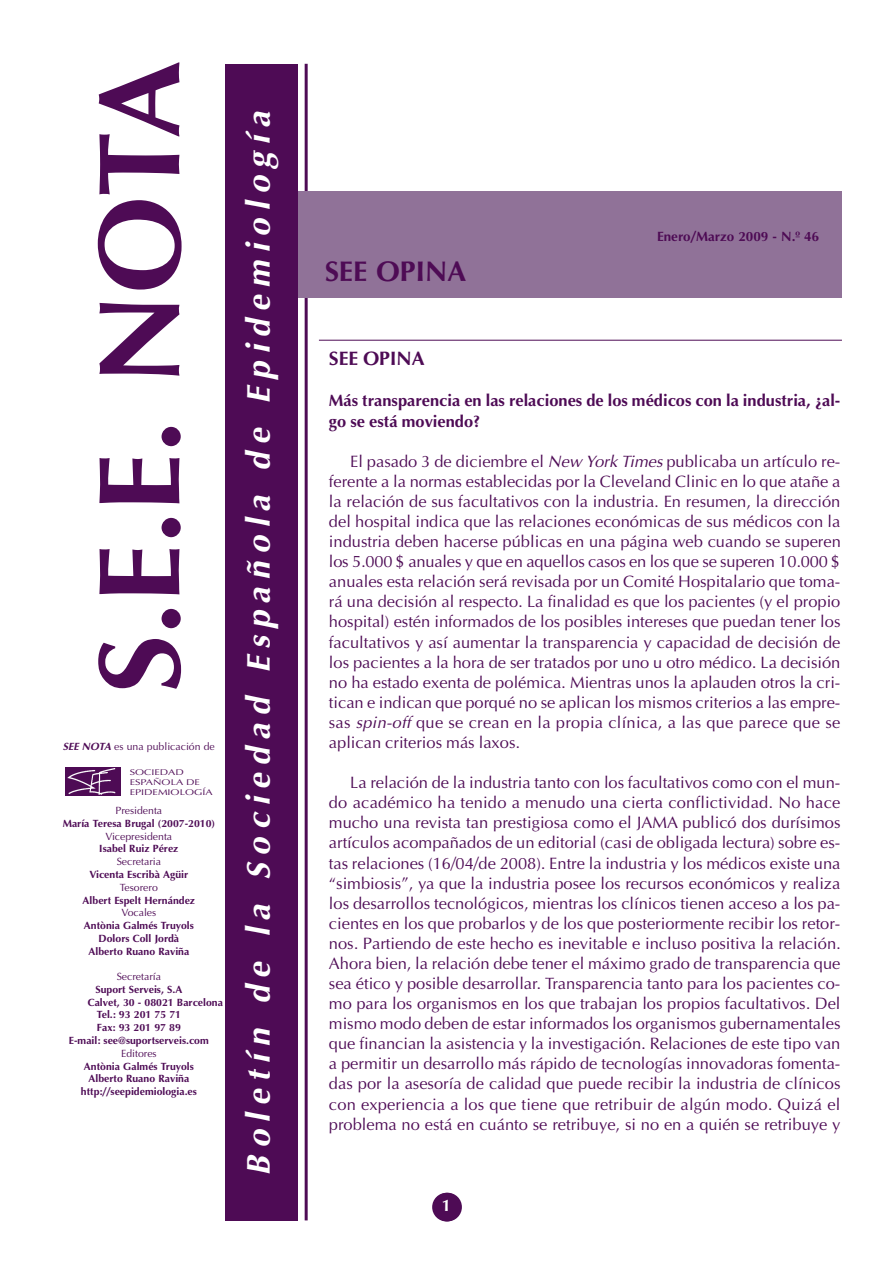
<style>
.page{position:relative;width:893px;height:1263px;background:#fff}
.page>*{position:absolute;margin:0;border:0;box-sizing:border-box;transform-origin:0 0}
.t1{font:700 117px "Optima";color:#4e0b55}
.t2{font:italic 700 33px "Optima";letter-spacing:.22em;color:#fff}
.t3{font:700 28.5px "Optima";color:#4e0b55}
.t4{font:700 19.5px "Optima";color:#4e0b55}
.t5{font:16.5px/20.1px "Optima";color:#4e0b55;text-align:justify}
.t6{font:700 16.5px/20.1px "Optima";color:#4e0b55}
.t7{font:700 16.5px "Optima";color:#fff}
.t8{font:700 13.5px "Optima";color:#4e0b55}
.t9{font:700 10.5px/12.8px "Optima";color:#4e0b55;text-align:center}
.t10{font:10.5px "Optima";color:#4e0b55}
.t11{font:8.4px/10.2px "Optima";color:#4e0b55;scale:1.3 1}
.s1{font-weight:700;font-style:italic}
.s2{font-style:italic}
</style>
<div class="page">
<hr style="left:305px;top:64px;width:3px;height:1156px;background:#4e0b55">
<svg style="left:432px;top:1193px;width:29px;height:28px"></svg>
<div style="left:298px;top:191px;width:544px;height:107px;background:#907298"></div>
<div style="left:433px;top:1193px;width:29px;height:28px;background:#4e0b55;border-radius:50%"></div>
<hr style="left:319px;top:340px;width:523px;height:1px;background:#4e0b55">
<div style="left:225px;top:64px;width:73px;height:1156px;background:#4e0b55"></div>
<img style="left:65px;top:768px;width:55px;height:27px">
<h1 class="t1" style="left:91px;top:694px;width:635px;rotate:-90deg">S.E.E. NOTA</h1>
<p class="t10" style="left:63px;top:742px;width:153px"><span class="s1">SEE NOTA</span>es una publicación de</p>
<p class="t11" style="left:130px;top:768px;width:65px">SOCIEDAD<br>ESPAÑOLA DE<br>EPIDEMIOLOGÍA</p>
<p class="t10" style="left:116px;top:806px;width:48px">Presidenta</p>
<p class="t9" style="left:63px;top:818px;width:154px">María Teresa Brugal (2007-2010)</p>
<p class="t10" style="left:106px;top:832px;width:68px">Vicepresidenta</p>
<p class="t9" style="left:99px;top:843px;width:81px">Isabel Ruiz Pérez</p>
<p class="t10" style="left:117px;top:857px;width:46px">Secretaria</p>
<p class="t9" style="left:89px;top:869px;width:100px">Vicenta Escribà Agüir</p>
<p class="t10" style="left:120px;top:883px;width:39px">Tesorero</p>
<p class="t9" style="left:83px;top:894px;width:114px">Albert Espelt Hernández</p>
<p class="t10" style="left:121px;top:908px;width:36px">Vocales</p>
<p class="t9" style="left:84px;top:920px;width:112px">Antònia Galmés Truyols<br>Dolors Coll Jordà<br>Alberto Ruano Raviña</p>
<p class="t10" style="left:117px;top:972px;width:46px">Secretaría</p>
<p class="t9" style="left:95px;top:984px;width:88px">Suport Serveis, S.A</p>
<p class="t9" style="left:88px;top:997px;width:137px">Calvet, 30 - 08021 Barcelona</p>
<p class="t9" style="left:97px;top:1009px;width:86px">Tel.: 93 201 75 71</p>
<p class="t9" style="left:97px;top:1022px;width:86px">Fax: 93 201 97 89</p>
<p class="t9" style="left:69px;top:1035px;width:141px">E-mail: see@suportserveis.com</p>
<p class="t10" style="left:121px;top:1049px;width:37px">Editores</p>
<p class="t9" style="left:81px;top:1061px;width:118px">Antònia Galmés Truyols<br>Alberto Ruano Raviña http://seepidemiologia.es</p>
<h2 class="t2" style="left:245px;top:1176px;width:1072px;rotate:-90deg">Boletín de la Sociedad Española de Epidemiología</h2>
<h3 class="t3" style="left:325px;top:260px;width:143px">SEE OPINA</h3>
<p class="t8" style="left:657px;top:231px;width:164px">Enero/Marzo 2009 - N.º 46</p>
<p class="t4" style="left:329px;top:350px;width:97px">SEE OPINA</p>
<p class="t6" style="left:329px;top:392px;width:513px">Más transparencia en las relaciones de los médicos con la industria, ¿al&shy;go se está moviendo?</p>
<p class="t5" style="left:329px;top:453px;width:513px;text-indent:21px">El pasado 3 de diciembre el <span class="s2">New York Times</span>publicaba un artículo re&shy;ferente a la normas establecidas por la Cleveland Clinic en lo que atañe a la relación de sus facultativos con la industria. En resumen, la dirección del hospital indica que las relaciones económicas de sus médicos con la industria deben hacerse públicas en una página web cuando se superen los 5.000 $ anuales y que en aquellos casos en los que se superen 10.000 $ anuales esta relación será revisada por un Comité Hospitalario que toma&shy;rá una decisión al respecto. La finalidad es que los pacientes (y el propio hospital) estén informados de los posibles intereses que puedan tener los facultativos y así aumentar la transparencia y capacidad de decisión de los pacientes a la hora de ser tratados por uno u otro médico. La decisión no ha estado exenta de polémica. Mientras unos la aplauden otros la cri&shy;tican e indican que porqué no se aplican los mismos criterios a las empre&shy;sas <span class="s2">spin-off</span> que se crean en la propia clínica, a las que parece que se aplican criterios más laxos.</p>
<p class="t5" style="left:329px;top:774px;width:513px;text-indent:21px">La relación de la industria tanto con los facultativos como con el mun&shy;do académico ha tenido a menudo una cierta conflictividad. No hace mucho una revista tan prestigiosa como el JAMA publicó dos durísimos artículos acompañados de un editorial (casi de obligada lectura) sobre es&shy;tas relaciones (16/04/de 2008). Entre la industria y los médicos existe una “simbiosis”, ya que la industria posee los recursos económicos y realiza los desarrollos tecnológicos, mientras los clínicos tienen acceso a los pa&shy;cientes en los que probarlos y de los que posteriormente recibir los retor&shy;nos. Partiendo de este hecho es inevitable e incluso positiva la relación.<br>Ahora bien, la relación debe tener el máximo grado de transparencia que sea ético y posible desarrollar. Transparencia tanto para los pacientes co&shy;mo para los organismos en los que trabajan los propios facultativos. Del mismo modo deben de estar informados los organismos gubernamentales que financian la asistencia y la investigación. Relaciones de este tipo van a permitir un desarrollo más rápido de tecnologías innovadoras fomenta&shy;das por la asesoría de calidad que puede recibir la industria de clínicos con experiencia a los que tiene que retribuir de algún modo. Quizá el problema no está en cuánto se retribuye, si no en a quién se retribuye y</p>
<p class="t7" style="left:442px;top:1199px;width:11px">1</p>
</div>
